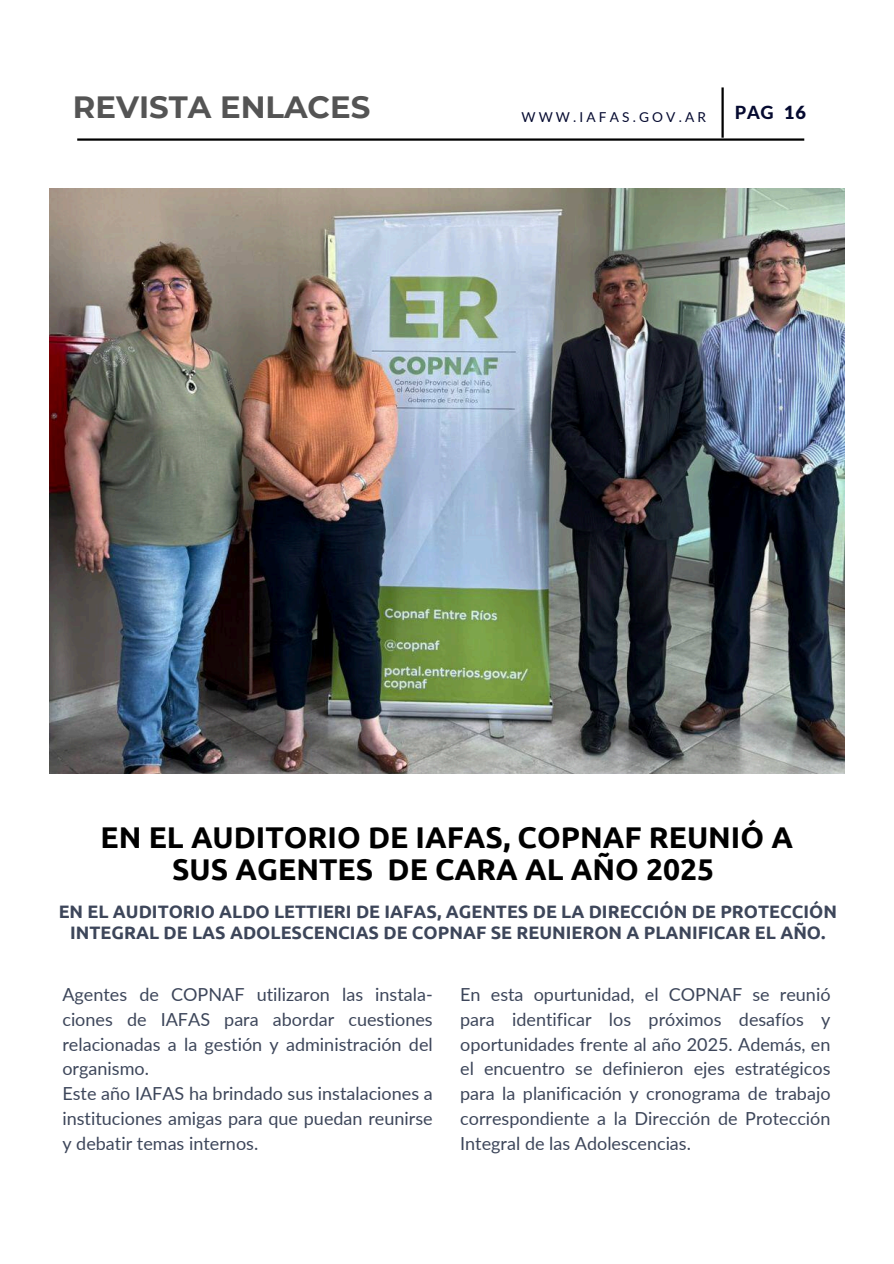
<style>
.page{position:relative;width:894px;height:1264px;background:#fff}
.page>*{position:absolute;margin:0;border:0;box-sizing:border-box;transform-origin:0 0}
.t1{font:700 30.75px "Montserrat";color:#545454}
.t2{font:700 30px/32.7px "Ubuntu";color:#000;text-align:center}
.t3{font:800 18.15px "Lato Latin";color:#050a30}
.t4{font:18px/24.8px "Lato";color:#3d465a}
.t5{font:700 18px/21.3px "Ubuntu";color:#3d465a;text-align:center}
.t6{font:13.65px "Lato";letter-spacing:.23em;color:#050a30}
.s1{font-weight:900}
</style>
<div class="page">
<img style="left:49px;top:188px;width:794px;height:585px">
<hr style="left:77px;top:138px;width:727px;height:3px;background:#000">
<hr style="left:721px;top:87px;width:2px;height:51px;background:#000">
<p class="t1" style="left:73px;top:88px;width:299px">REVISTA ENLACES</p>
<p class="t6" style="left:521px;top:109px;width:186px">WWW.IAFAS.GOV.AR</p>
<h1 class="t3" style="left:734px;top:105px;width:73px">PAG <span class="s1">16</span></h1>
<p class="t2" style="left:101px;top:820px;width:693px">EN EL AUDITORIO DE IAFAS, COPNAF REUNIÓ A<br>SUS AGENTES DE CARA AL AÑO 2025</p>
<p class="t5" style="left:59px;top:900px;width:779px">EN EL AUDITORIO ALDO LETTIERI DE IAFAS, AGENTES DE LA DIRECCIÓN DE PROTECCIÓN<br>INTEGRAL DE LAS ADOLESCENCIAS DE COPNAF SE REUNIERON A PLANIFICAR EL AÑO.</p>
<h2 class="t4" style="left:62px;top:981px;width:372px">Agentes de COPNAF utilizaron las instala&shy;ciones de IAFAS para abordar cuestiones relacionadas a la gestión y administración del organismo.<br>Este año IAFAS ha brindado sus instalaciones a instituciones amigas para que puedan reunirse y debatir temas internos.</h2>
<h1 class="t4" style="left:460px;top:981px;width:372px;text-align:justify">En esta opurtunidad, el COPNAF se reunió para identificar los próximos desafíos y oportunidades frente al año 2025. Además, en el encuentro se definieron ejes estratégicos para la planificación y cronograma de trabajo correspondiente a la Dirección de Protección Integral de las Adolescencias.</h1>
</div>
